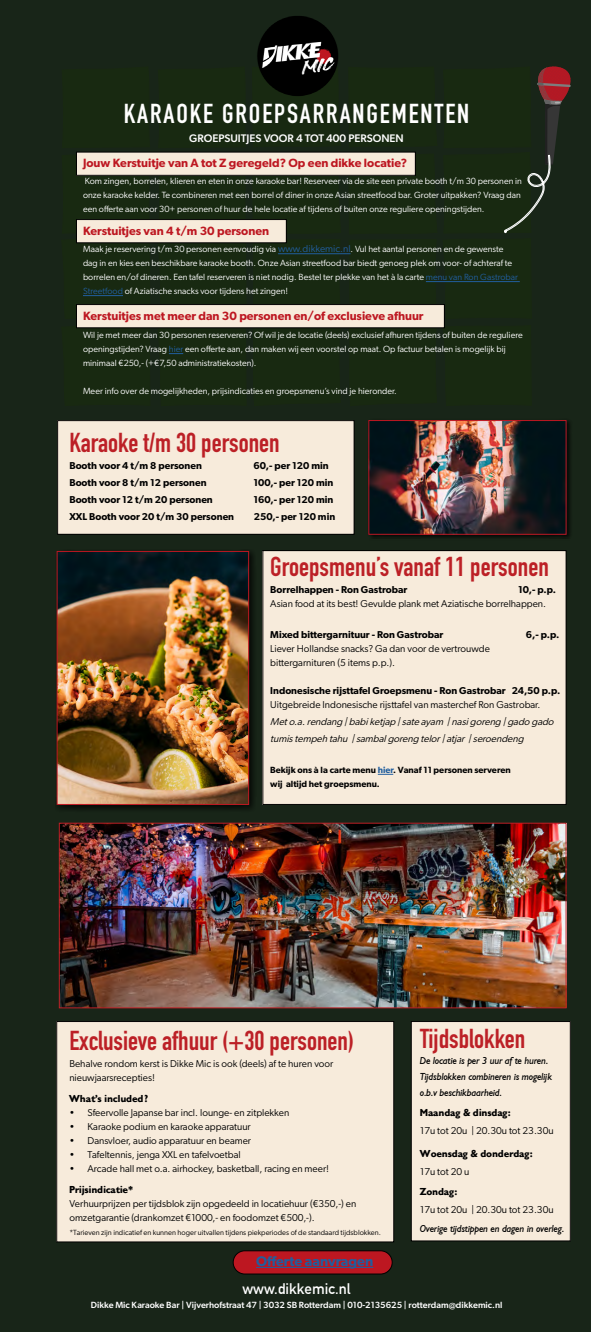
<style>
.page{position:relative;width:591px;height:1332px;background:#fff}
.page>*{position:absolute;margin:0;border:0;box-sizing:border-box;transform-origin:0 0}
.t1{font:700 27px "DIN Condensed";color:#bc2026}
.t2{font:700 27px "DIN Condensed";letter-spacing:.07em;color:#fff}
.t3{font:700 15px "DIN Alternate";color:#fff}
.t4{font:600 14px "Gibson";color:#215e9e}
.t5{font:600 12px "Gibson";color:#bd1721}
.t6{font:500 11px "Gibson";color:#fff}
.t7{font:10px/14px "Gibson";color:#000}
.t8{font:600 10px "Gibson";color:#000}
.t9{font:italic 10px/16px "Gibson";color:#000}
.t10{font:italic 10px/17px "Gibson";color:#000}
.t11{font:700 10px "Gibson";color:#000}
.t12{font:9px/14px "Gibson";color:#fff}
.t13{font:500 9px "Gibson";color:#fff}
.t14{font:600 9px/14px "Gibson";color:#000}
.t15{font:7.5px "Gibson";color:#000}
.s1{font-size:10px;color:#215e9e}
.s2{color:#215e9e}
</style>
<div class="page">
<div style="left:0;top:0;width:590px;height:1332px;background:#182518"></div>
<svg style="left:76px;top:328px;width:74px;height:1px"></svg>
<svg style="left:76px;top:151px;width:74px;height:93px"></svg>
<svg style="left:157px;top:151px;width:89px;height:93px"></svg>
<svg style="left:253px;top:243px;width:88px;height:86px"></svg>
<div style="left:58px;top:421px;width:296px;height:113px;background:#f7ebdb"></div>
<div style="left:57px;top:420px;width:297px;height:115px;border:1px solid #000"></div>
<div style="left:263px;top:551px;width:303px;height:253px;background:#f7ebdb"></div>
<div style="left:262px;top:550px;width:304px;height:255px;border:1px solid #000"></div>
<div style="left:55px;top:549px;width:202px;height:264px;background:#000;opacity:.75"></div>
<img style="left:59px;top:553px;width:188px;height:250px">
<div style="left:57px;top:551px;width:192px;height:254px;border:1px solid #bd1721"></div>
<div style="left:76px;top:152px;width:339px;height:23px;background:#f7ebdb"></div>
<div style="left:76px;top:152px;width:339px;height:24px;border:1px solid #000"></div>
<div style="left:76px;top:220px;width:210px;height:23px;background:#f7ebdb"></div>
<div style="left:76px;top:219px;width:211px;height:24px;border:1px solid #000"></div>
<div style="left:76px;top:305px;width:368px;height:23px;background:#f7ebdb"></div>
<div style="left:76px;top:304px;width:368px;height:24px;border:1px solid #000"></div>
<img style="left:257px;top:16px;width:81px;height:80px">
<hr style="left:278px;top:253px;width:72px;height:1px;background:#215e9e">
<hr style="left:83px;top:295px;width:40px;height:1px;background:#215e9e">
<svg style="left:157px;top:326px;width:89px;height:28px"></svg>
<svg style="left:348px;top:66px;width:222px;height:263px"></svg>
<svg style="left:377px;top:774px;width:16px;height:1px"></svg>
<div style="left:57px;top:1022px;width:336px;height:220px;background:#f7ebdb"></div>
<div style="left:56px;top:1021px;width:338px;height:221px;border:1px solid #000"></div>
<div style="left:411px;top:1022px;width:159px;height:219px;background:#f7ebdb"></div>
<div style="left:410px;top:1021px;width:160px;height:220px;border:1px solid #000"></div>
<img style="left:61px;top:825px;width:503px;height:181px">
<div style="left:59px;top:823px;width:507px;height:185px;border:1px solid #bc2026"></div>
<div style="left:233px;top:1251px;width:159px;height:23px;background:#bd1721;border-radius:12px"></div>
<div style="left:232px;top:1250px;width:160px;height:25px;border:1px solid #000;border-radius:12px"></div>
<hr style="left:256px;top:1267px;width:117px;height:1px;background:#215e9e">
<div style="left:366px;top:418px;width:206px;height:123px;background:#000;opacity:.75"></div>
<img style="left:370px;top:422px;width:194px;height:111px">
<div style="left:368px;top:420px;width:198px;height:115px;border:1px solid #bd1721"></div>
<h1 class="t2" style="left:124px;top:95px;width:346px">KARAOKE GROEPSARRANGEMENTEN</h1>
<p class="t6" style="left:189px;top:132px;width:216px">GROEPSUITJES VOOR 4 TOT 400 PERSONEN</p>
<h3 class="t5" style="left:83px;top:156px;width:325px">Jouw Kerstuitje van A tot Z geregeld? Op een dikke locatie?</h3>
<p class="t12" style="left:83px;top:174px;width:440px;text-align:justify">Kom zingen, borrelen, klieren en eten in onze karaoke bar! Reserveer via de site een private booth t/m 30 personen in onze karaoke kelder. Te combineren met een borrel of diner in onze Asian streetfood bar. Groter uitpakken? Vraag dan een offerte aan voor 30+ personen of huur de hele locatie af tijdens of buiten onze reguliere openingstijden.</p>
<h3 class="t5" style="left:83px;top:224px;width:188px">Kerstuitjes van 4 t/m 30 personen</h3>
<p class="t12" style="left:83px;top:242px;width:436px">Maak je reservering t/m 30 personen eenvoudig via <span class="s1">www.dikkemic.nl</span>. Vul het aantal personen en de gewenste dag in en kies een beschikbare karaoke booth. Onze Asian streetfood bar biedt genoeg plek om voor- of achteraf te borrelen en/of dineren. Een tafel reserveren is niet nodig. Bestel ter plekke van het à la carte <span class="s2">menu van Ron Gastrobar Streetfood</span> of Aziatische snacks voor tijdens het zingen!</p>
<h3 class="t5" style="left:83px;top:309px;width:342px">Kerstuitjes met meer dan 30 personen en/of exclusieve afhuur</h3>
<p class="t12" style="left:83px;top:328px;width:441px">Wil je met meer dan 30 personen reserveren? Of wil je de locatie (deels) exclusief afhuren tijdens of buiten de reguliere openingstijden? Vraag <span class="s2">hier</span> een offerte aan, dan maken wij een voorstel op maat. Op factuur betalen is mogelijk bij minimaal €250,- (+€7,50 administratiekosten).</p>
<p class="t12" style="left:83px;top:384px;width:315px">Meer info over de mogelijkheden, prijsindicaties en groepsmenu’s vind je hieronder.</p>
<h1 class="t1" style="left:69px;top:424px;width:212px">Karaoke t/m 30 personen</h1>
<p class="t8" style="left:69px;top:459px;width:134px">Booth voor 4 t/m 8 personen</p>
<p class="t8" style="left:253px;top:459px;width:77px">60,- per 120 min</p>
<p class="t8" style="left:69px;top:476px;width:138px">Booth voor 8 t/m 12 personen</p>
<p class="t8" style="left:253px;top:476px;width:81px">100,- per 120 min</p>
<p class="t8" style="left:69px;top:493px;width:145px">Booth voor 12 t/m 20 personen</p>
<p class="t8" style="left:253px;top:493px;width:81px">160,- per 120 min</p>
<p class="t8" style="left:69px;top:510px;width:166px">XXL Booth voor 20 t/m 30 personen</p>
<p class="t8" style="left:254px;top:510px;width:83px">250,- per 120 min</p>
<h1 class="t1" style="left:270px;top:549px;width:280px">Groepsmenu’s vanaf 11 personen</h1>
<p class="t8" style="left:270px;top:584px;width:139px">Borrelhappen - Ron Gastrobar</p>
<p class="t8" style="left:518px;top:584px;width:40px">10,- p.p.</p>
<p class="t7" style="left:270px;top:597px;width:277px">Asian food at its best! Gevulde plank met Aziatische borrelhappen.</p>
<p class="t8" style="left:270px;top:629px;width:174px">Mixed bittergarnituur - Ron Gastrobar</p>
<p class="t8" style="left:525px;top:629px;width:35px">6,- p.p.</p>
<p class="t7" style="left:270px;top:642px;width:221px">Liever Hollandse snacks? Ga dan voor de vertrouwde bittergarnituren (5 items p.p.).</p>
<p class="t8" style="left:270px;top:685px;width:291px">Indonesische rijsttafel Groepsmenu - Ron Gastrobar 24,50 p.p.</p>
<p class="t7" style="left:270px;top:698px;width:271px">Uitgebreide Indonesische rijsttafel van masterchef Ron Gastrobar.</p>
<p class="t10" style="left:270px;top:713px;width:287px">Meto.a.rendang |babiketjap |sateayam |nasigoreng | gado gado tumistempehtahu |sambalgoreng telor|atjar |seroendeng</p>
<p class="t14" style="left:270px;top:763px;width:242px">Bekijk ons à la carte menu <span class="s2">hier</span>. Vanaf 11 personen serveren wij altijd het groepsmenu.</p>
<h1 class="t1" style="left:69px;top:1022px;width:286px">Exclusieve afhuur (+30 personen)</h1>
<p class="t7" style="left:69px;top:1056px;width:265px">Behalve rondom kerst is Dikke Mic is ook (deels) af te huren voor nieuwjaarsrecepties!</p>
<p class="t11" style="left:69px;top:1093px;width:80px">What’s included?</p>
<p class="t7" style="left:69px;top:1105px;width:221px">• Sfeervolle Japanse bar incl. lounge- en zitplekken</p>
<p class="t7" style="left:69px;top:1119px;width:183px">• Karaoke podium en karaoke apparatuur</p>
<p class="t7" style="left:69px;top:1133px;width:183px">• Dansvloer, audio apparatuur en beamer</p>
<p class="t7" style="left:69px;top:1147px;width:173px">• Tafeltennis, jenga XXL en tafelvoetbal</p>
<p class="t7" style="left:69px;top:1161px;width:261px">• Arcade hall met o.a. airhockey, basketball, racing en meer!</p>
<p class="t11" style="left:69px;top:1184px;width:65px">Prijsindicatie*</p>
<p class="t7" style="left:69px;top:1196px;width:288px">Verhuurprijzen per tijdsblok zijn opgedeeld in locatiehuur (€350,-) en omzetgarantie (drankomzet €1000,- en foodomzet €500,-).</p>
<p class="t15" style="left:69px;top:1228px;width:313px">*Tarieven zijn indicatief en kunnen hoger uitvallen tijdens piekperiodes of de standaard tijdsblokken.</p>
<h3 class="t4" style="left:256px;top:1252px;width:119px">Offerte aanvragen</h3>
<h2 class="t3" style="left:242px;top:1277px;width:110px">www.dikkemic.nl</h2>
<h1 class="t1" style="left:420px;top:1020px;width:107px">Tijdsblokken</h1>
<p class="t9" style="left:420px;top:1053px;width:134px">De locatie is per 3 uur af te huren.<br>Tijdsblokken combineren is mogelijk o.b.v beschikbaarheid.</p>
<p class="t11" style="left:420px;top:1107px;width:92px">Maandag &amp; dinsdag:</p>
<p class="t7" style="left:420px;top:1123px;width:135px">17u tot 20u | 20.30u tot 23.30u</p>
<p class="t11" style="left:420px;top:1148px;width:114px">Woensdag &amp; donderdag:</p>
<p class="t7" style="left:420px;top:1164px;width:51px">17u tot 20 u</p>
<p class="t11" style="left:420px;top:1186px;width:39px">Zondag:</p>
<p class="t7" style="left:420px;top:1202px;width:135px">17u tot 20u | 20.30u tot 23.30u</p>
<p class="t9" style="left:420px;top:1221px;width:146px">Overige tijdstippen en dagen in overleg.</p>
<p class="t13" style="left:91px;top:1300px;width:413px">Dikke Mic Karaoke Bar | Vijverhofstraat 47 | 3032 SB Rotterdam | 010-2135625 | rotterdam@dikkemic.nl</p>
</div>
